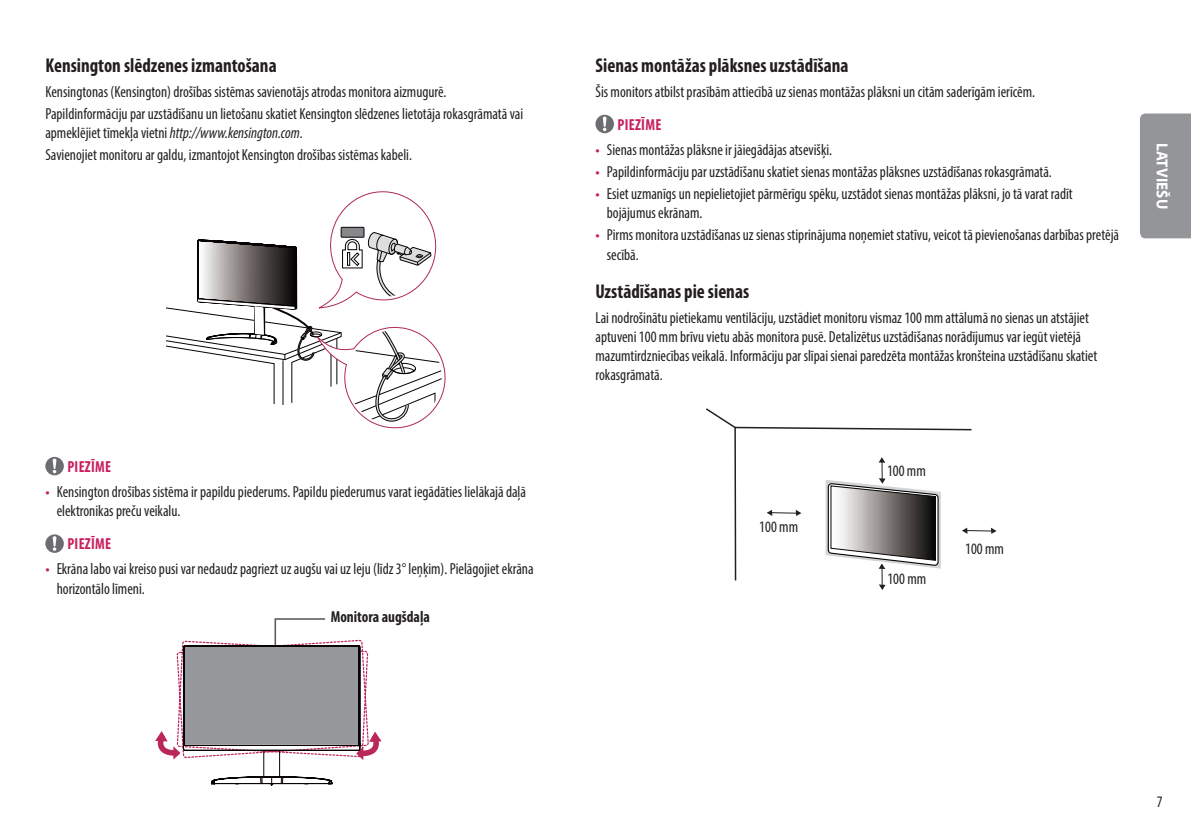
<style>
.page{position:relative;width:1191px;height:840px;background:#fff}
.page>*{position:absolute;margin:0;border:0;box-sizing:border-box;transform-origin:0 0}
.Title3{font:700 condensed 20px "Myriad Pro";color:#231f20;scale:.95 1}
.Body{font:condensed 16px/19.2px "Myriad Pro";color:#231f20;scale:.95 1}
.Warning{font:700 condensed 16px "Myriad Pro";letter-spacing:.02em;color:#c8205d;scale:.95 1}
.t1{font:700 condensed 16px "Myriad Pro";color:#231f20;scale:.95 1}
.t2{font:700 16px "Myriad Pro";color:#fff;scale:.95 1}
.s1{font-style:italic}
.s2{font-family:"LG Smart";font-stretch:normal;color:#c8205d}
</style>
<div class="page">
<div style="left:1140px;top:113px;width:51px;height:125px;background:#939598"></div>
<svg style="left:595px;top:115px;width:19px;height:18px"></svg>
<svg style="left:973px;top:527px;width:23px;height:6px"></svg>
<svg style="left:706px;top:408px;width:267px;height:173px"></svg>
<svg style="left:825px;top:457px;width:115px;height:133px"></svg>
<svg style="left:755px;top:509px;width:46px;height:41px"></svg>
<svg style="left:166px;top:191px;width:280px;height:238px"></svg>
<svg style="left:45px;top:456px;width:19px;height:19px"></svg>
<svg style="left:45px;top:534px;width:19px;height:18px"></svg>
<svg style="left:155px;top:618px;width:227px;height:168px"></svg>
<p class="Title3" style="left:45px;top:53px;width:245px">Kensington slēdzenes izmantošana</p>
<p class="Body" style="left:45px;top:81px;width:424px">Kensingtonas (Kensington) drošības sistēmas savienotājs atrodas monitora aizmugurē.</p>
<p class="Body" style="left:45px;top:104px;width:504px">Papildinformāciju par uzstādīšanu un lietošanu skatiet Kensington slēdzenes lietotāja rokasgrāmatā vai apmeklējiet tīmekļa vietni <span class="s1">http://www.kensington.com</span>.</p>
<p class="Body" style="left:45px;top:145px;width:387px">Savienojiet monitoru ar galdu, izmantojot Kensington drošības sistēmas kabeli.</p>
<p class="Warning" style="left:67px;top:456px;width:48px">PIEZĪME</p>
<p class="Body" style="left:57px;top:481px;width:495px;text-indent:-11px"><span class="s2">•</span> Kensington drošības sistēma ir papildu piederums. Papildu piederumus varat iegādāties lielākajā daļā elektronikas preču veikalu.</p>
<p class="Warning" style="left:67px;top:534px;width:48px">PIEZĪME</p>
<p class="Body" style="left:57px;top:559px;width:503px;text-indent:-11px"><span class="s2">•</span> Ekrāna labo vai kreiso pusi var nedaudz pagriezt uz augšu vai uz leju (līdz 3° leņķim). Pielāgojiet ekrāna horizontālo līmeni.</p>
<p class="t1" style="left:331px;top:606px;width:106px">Monitora augšdaļa</p>
<p class="Title3" style="left:595px;top:53px;width:268px">Sienas montāžas plāksnes uzstādīšana</p>
<p class="Body" style="left:595px;top:81px;width:464px">Šis monitors atbilst prasībām attiecībā uz sienas montāžas plāksni un citām saderīgām ierīcēm.</p>
<p class="Warning" style="left:617px;top:115px;width:48px">PIEZĪME</p>
<p class="Body" style="left:595px;top:140px;width:250px"><span class="s2">•</span> Sienas montāžas plāksne ir jāiegādājas atsevišķi.</p>
<p class="Body" style="left:595px;top:162px;width:482px"><span class="s2">•</span> Papildinformāciju par uzstādīšanu skatiet sienas montāžas plāksnes uzstādīšanas rokasgrāmatā.</p>
<p class="Body" style="left:607px;top:184px;width:492px;text-indent:-11px"><span class="s2">•</span> Esiet uzmanīgs un nepielietojiet pārmērīgu spēku, uzstādot sienas montāžas plāksni, jo tā varat radīt bojājumus ekrānam.</p>
<p class="Body" style="left:607px;top:225px;width:540px;text-indent:-11px"><span class="s2">•</span> Pirms monitora uzstādīšanas uz sienas stiprinājuma noņemiet statīvu, veicot tā pievienošanas darbības pretējā secībā.</p>
<p class="Title3" style="left:595px;top:278px;width:163px">Uzstādīšanas pie sienas</p>
<p class="Body" style="left:595px;top:307px;width:530px">Lai nodrošinātu pietiekamu ventilāciju, uzstādiet monitoru vismaz 100 mm attālumā no sienas un atstājiet aptuveni 100 mm brīvu vietu abās monitora pusē. Detalizētus uzstādīšanas norādījumus var iegūt vietējā mazumtirdzniecības veikalā. Informāciju par slīpai sienai paredzēta montāžas kronšteina uzstādīšanu skatiet rokasgrāmatā.</p>
<p class="Body" style="left:759px;top:517px;width:42px">100 mm</p>
<p class="Body" style="left:887px;top:460px;width:42px">100 mm</p>
<p class="Body" style="left:887px;top:568px;width:42px">100 mm</p>
<p class="Body" style="left:965px;top:538px;width:42px">100 mm</p>
<p class="t2" style="left:1172px;top:143px;width:71px;rotate:90deg">LATVIEŠU</p>
<p class="Body" style="left:1156px;top:791px;width:8px">7</p>
</div>
